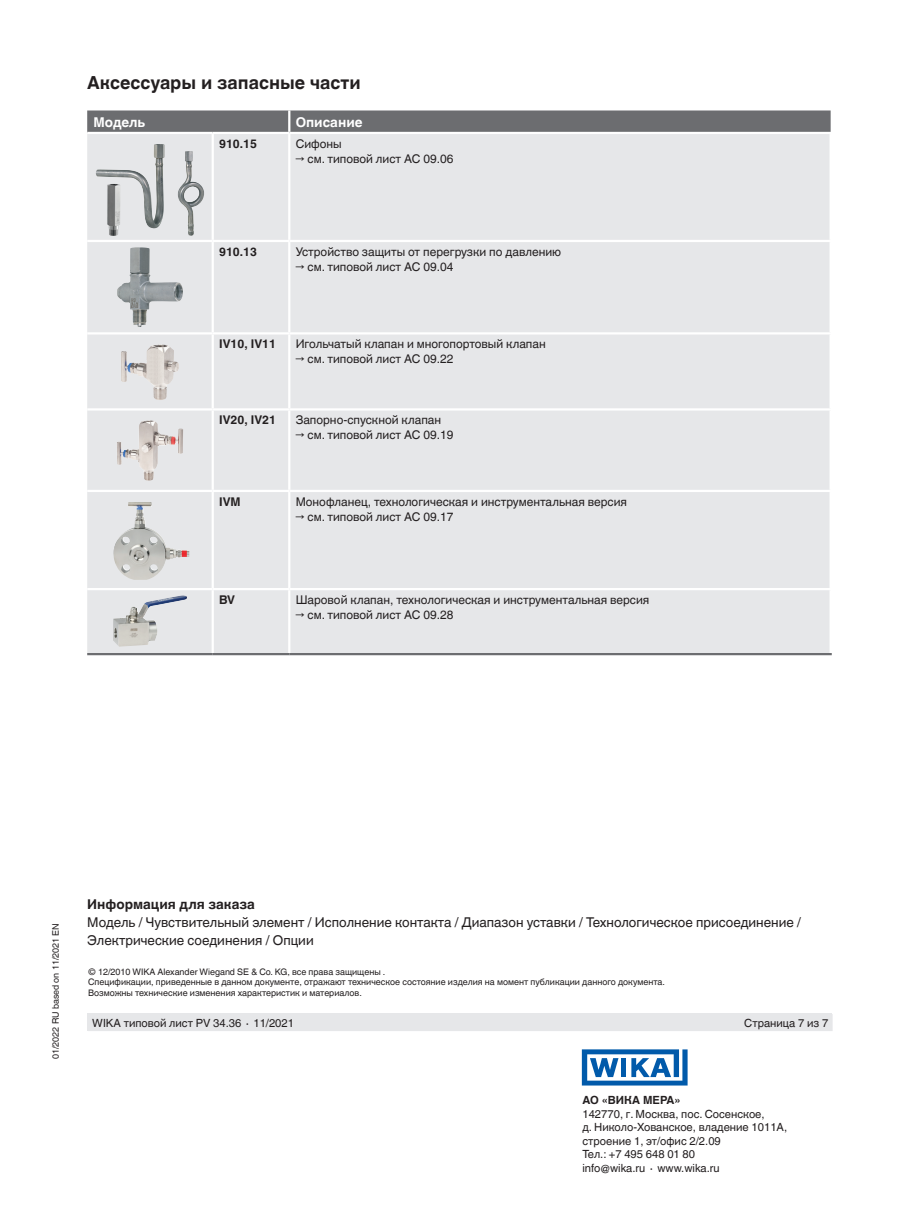
<style>
.page{position:relative;width:919px;height:1214px;background:#fff}
.page>*{position:absolute;margin:0;border:0;box-sizing:border-box;transform-origin:0 0}
.t1{font:700 18px "Helvetica World";color:#231f20}
.t2{font:13.5px/18px "Helvetica World";color:#231f20}
.t3{font:700 13.5px "Helvetica World";color:#231f20}
.t4{font:700 13.5px "Helvetica World";color:#fff}
.t5{font:12px "Helvetica World";color:#231f20}
.t6{font:700 12px "Helvetica World";color:#231f20}
.t7{font:11.25px/13.5px "Helvetica World";color:#231f20}
.t8{font:700 11.25px "Helvetica World";color:#231f20}
.t9{font:9px/10.5px "Helvetica World";color:#231f20}
</style>
<div class="page">
<div style="left:87px;top:1013px;width:744px;height:18px;background:#e6e7e9"></div>
<svg style="left:581px;top:1049px;width:106px;height:36px"></svg>
<svg style="left:87px;top:110px;width:743px;height:22px"></svg>
<div style="left:87px;top:134px;width:742px;height:519px;background:#e6e7e9"></div>
<hr style="left:211px;top:134px;width:3px;height:106px;background:#fff">
<hr style="left:288px;top:134px;width:2px;height:106px;background:#fff">
<hr style="left:87px;top:240px;width:126px;height:2px;background:#fff">
<hr style="left:213px;top:240px;width:76px;height:2px;background:#fff">
<hr style="left:211px;top:242px;width:3px;height:90px;background:#fff">
<hr style="left:289px;top:240px;width:542px;height:2px;background:#fff">
<hr style="left:288px;top:242px;width:2px;height:90px;background:#fff">
<hr style="left:87px;top:332px;width:126px;height:2px;background:#fff">
<hr style="left:213px;top:332px;width:76px;height:2px;background:#fff">
<hr style="left:211px;top:334px;width:3px;height:74px;background:#fff">
<hr style="left:289px;top:332px;width:542px;height:2px;background:#fff">
<hr style="left:288px;top:334px;width:2px;height:74px;background:#fff">
<hr style="left:87px;top:408px;width:126px;height:2px;background:#fff">
<hr style="left:213px;top:408px;width:76px;height:2px;background:#fff">
<hr style="left:211px;top:410px;width:3px;height:80px;background:#fff">
<hr style="left:289px;top:408px;width:542px;height:2px;background:#fff">
<hr style="left:288px;top:410px;width:2px;height:80px;background:#fff">
<hr style="left:87px;top:490px;width:126px;height:2px;background:#fff">
<hr style="left:213px;top:490px;width:76px;height:2px;background:#fff">
<hr style="left:211px;top:492px;width:3px;height:96px;background:#fff">
<hr style="left:289px;top:490px;width:542px;height:2px;background:#fff">
<hr style="left:288px;top:492px;width:2px;height:96px;background:#fff">
<hr style="left:87px;top:588px;width:126px;height:2px;background:#fff">
<hr style="left:213px;top:588px;width:76px;height:2px;background:#fff">
<hr style="left:211px;top:590px;width:3px;height:63px;background:#fff">
<hr style="left:289px;top:588px;width:542px;height:2px;background:#fff">
<hr style="left:288px;top:590px;width:2px;height:63px;background:#fff">
<hr style="left:288px;top:110px;width:2px;height:22px;background:#fff">
<hr style="left:87px;top:653px;width:126px;height:2px;background:#6c6d70">
<hr style="left:213px;top:653px;width:76px;height:2px;background:#6c6d70">
<hr style="left:289px;top:653px;width:542px;height:2px;background:#6c6d70">
<img style="left:96px;top:144px;width:69px;height:85px">
<img style="left:178px;top:151px;width:27px;height:85px">
<img style="left:107px;top:184px;width:13px;height:52px">
<img style="left:117px;top:247px;width:66px;height:80px">
<img style="left:140px;top:344px;width:20px;height:19px">
<img style="left:132px;top:420px;width:18px;height:29px">
<img style="left:112px;top:502px;width:77px;height:78px">
<img style="left:113px;top:595px;width:74px;height:51px">
<h1 class="t1" style="left:87px;top:73px;width:275px">Аксессуары и запасные части</h1>
<p class="t4" style="left:94px;top:114px;width:53px">Модель</p>
<p class="t4" style="left:296px;top:114px;width:68px">Описание</p>
<p class="t6" style="left:219px;top:137px;width:39px">910.15</p>
<p class="t5" style="left:296px;top:137px;width:47px">Сифоны</p>
<p class="t5" style="left:296px;top:152px;width:159px">→ см. типовой лист AC 09.06</p>
<p class="t6" style="left:219px;top:245px;width:39px">910.13</p>
<p class="t5" style="left:296px;top:245px;width:267px">Устройство защиты от перегрузки по давлению</p>
<p class="t5" style="left:296px;top:260px;width:159px">→ см. типовой лист AC 09.04</p>
<p class="t6" style="left:219px;top:337px;width:59px">IV10, IV11</p>
<p class="t5" style="left:296px;top:337px;width:251px">Игольчатый клапан и многопортовый клапан</p>
<p class="t5" style="left:296px;top:352px;width:159px">→ см. типовой лист AC 09.22</p>
<p class="t6" style="left:219px;top:413px;width:59px">IV20, IV21</p>
<p class="t5" style="left:296px;top:413px;width:147px">Запорно-спускной клапан</p>
<p class="t5" style="left:296px;top:428px;width:159px">→ см. типовой лист AC 09.19</p>
<p class="t6" style="left:219px;top:495px;width:23px">IVM</p>
<p class="t5" style="left:296px;top:495px;width:333px">Монофланец, технологическая и инструментальная версия</p>
<p class="t5" style="left:296px;top:510px;width:159px">→ см. типовой лист AC 09.17</p>
<p class="t6" style="left:219px;top:593px;width:17px">BV</p>
<p class="t5" style="left:296px;top:593px;width:355px">Шаровой клапан, технологическая и инструментальная версия</p>
<p class="t5" style="left:296px;top:608px;width:159px">→ см. типовой лист AC 09.28</p>
<p class="t9" style="left:51px;top:1059px;width:137px;rotate:-90deg">01/2022 RU based on 11/2021 EN</p>
<p class="t3" style="left:87px;top:896px;width:169px">Информация для заказа</p>
<p class="t2" style="left:87px;top:913px;width:715px">Модель / Чувствительный элемент / Исполнение контакта / Диапазон уставки / Технологическое присоединение /<br>Электрические соединения / Опции</p>
<p class="t9" style="left:88px;top:966px;width:578px">© 12/2010 WIKA Alexander Wiegand SE &amp; Co. KG, все права защищены .<br>Спецификации, приведенные в данном документе, отражают техническое состояние изделия на момент публикации данного документа.<br>Возможны технические изменения характеристик и материалов.</p>
<p class="t7" style="left:92px;top:1016px;width:203px">WIKA типовой лист PV 34.36 ∙ 11/2021</p>
<p class="t7" style="left:744px;top:1016px;width:86px">Страница 7 из 7</p>
<p class="t8" style="left:582px;top:1093px;width:99px">АО «ВИКА МЕРА»</p>
<p class="t7" style="left:582px;top:1107px;width:206px">142770, г. Москва, пос. Сосенское,<br>д. Николо-Хованское, владение 1011А, строение 1, эт/офис 2/2.09<br>Тел.: +7 495 648 01 80<br>info@wika.ru ∙ www.wika.ru</p>
</div>
